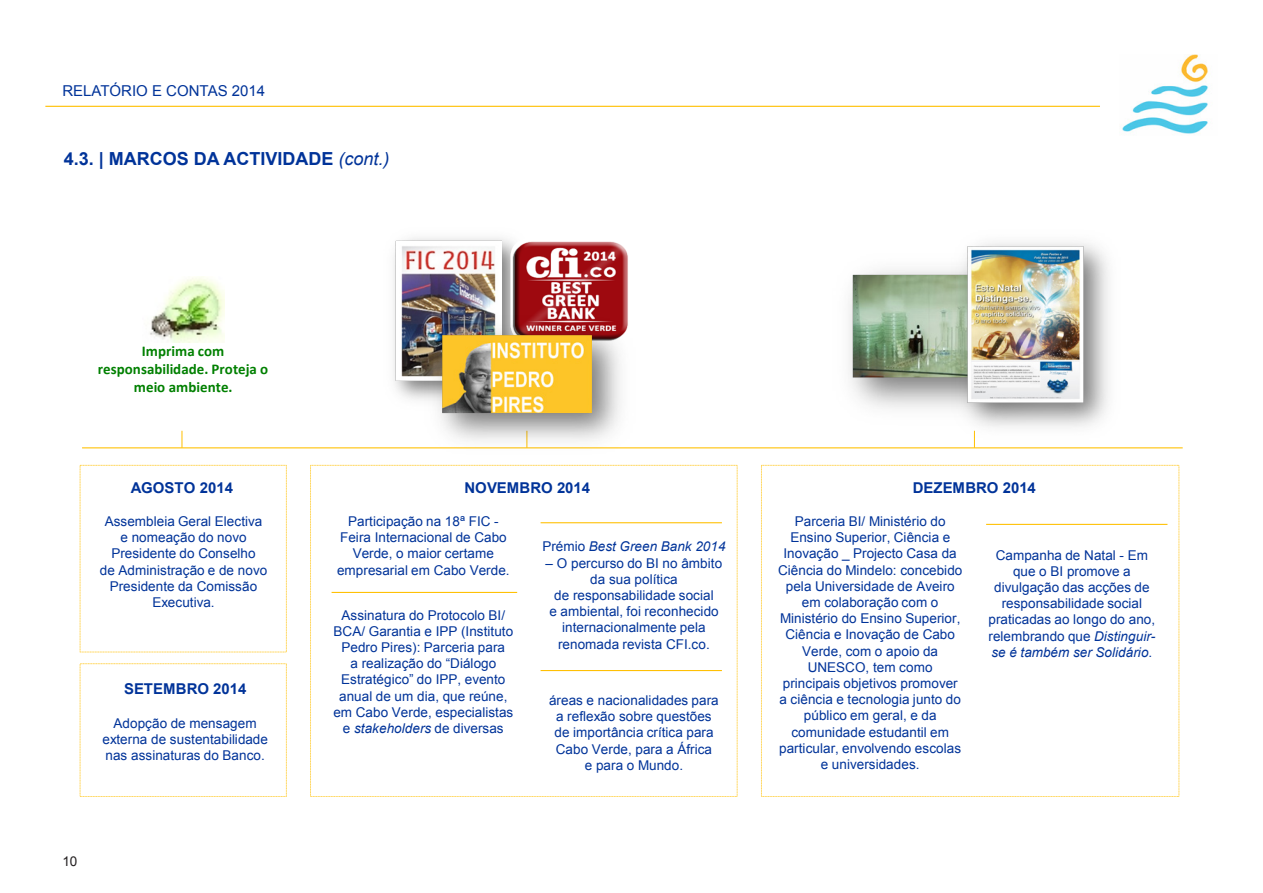
<style>
.page{position:relative;width:1263px;height:893px;background:#fff}
.page>*{position:absolute;margin:0;border:0;box-sizing:border-box;transform-origin:0 0}
.t1{font:700 18px "Arial";color:#039}
.t2{font:700 15px/18.1px "Calibri";letter-spacing:.005em;color:#008000;text-align:center}
.t3{font:700 15px "Arial";color:#039}
.t4{font:15px "Arial";color:#039}
.t5{font:13.5px/16.2px "Arial";letter-spacing:.005em;color:#039;text-align:center}
.t6{font:italic 13.5px "Arial";letter-spacing:.005em;color:#039}
.t7{font:13.5px "Arial";color:#231f20}
.s1{font-weight:400;font-style:italic}
.s2{font-style:normal}
.s3{font-style:italic}
</style>
<div class="page">
<hr style="left:45px;top:106px;width:1055px;height:1px;background:#ffc000">
<img style="left:1121px;top:54px;width:87px;height:80px">
<hr style="left:82px;top:447px;width:1101px;height:1px;background:#ffc000">
<svg style="left:182px;top:431px;width:1px;height:17px"></svg>
<img style="left:150px;top:277px;width:74px;height:66px">
<img style="left:393px;top:238px;width:121px;height:162px">
<svg style="left:511px;top:238px;width:120px;height:105px"></svg>
<img style="left:420px;top:312px;width:218px;height:137px">
<hr style="left:541px;top:670px;width:181px;height:1px;background:#ffc000">
<hr style="left:541px;top:522px;width:181px;height:1px;background:#ffc000">
<hr style="left:332px;top:592px;width:185px;height:1px;background:#ffc000">
<hr style="left:986px;top:524px;width:181px;height:1px;background:#ffc000">
<img style="left:849px;top:270px;width:99px;height:139px">
<img style="left:948px;top:242px;width:161px;height:202px">
<p class="t4" style="left:62px;top:80px;width:204px">RELATÓRIO E CONTAS 2014</p>
<p class="t1" style="left:64px;top:146px;width:327px">4.3. | MARCOS DA ACTIVIDADE <span class="s1">(cont.)</span></p>
<p class="t2" style="left:98px;top:341px;width:172px">Imprima com responsabilidade. Proteja o meio ambiente.</p>
<p class="t3" style="left:131px;top:477px;width:104px">AGOSTO 2014</p>
<p class="t3" style="left:464px;top:477px;width:127px">NOVEMBRO 2014</p>
<p class="t3" style="left:913px;top:477px;width:125px">DEZEMBRO 2014</p>
<p class="t5" style="left:100px;top:513px;width:169px">Assembleia Geral Electiva e nomeação do novo<br>Presidente do Conselho<br>de Administração e de novo<br>Presidente da Comissão<br>Executiva.</p>
<p class="t5" style="left:337px;top:513px;width:174px">Participação na 18ª FIC -<br>Feira Internacional de Cabo<br>Verde, o maior certame empresarial em Cabo Verde.</p>
<p class="t5" style="left:778px;top:513px;width:186px">Parceria BI/ Ministério do<br>Ensino Superior, Ciência e<br>Inovação _ Projecto Casa da<br>Ciência do Mindelo: concebido pela Universidade de Aveiro em colaboração com o<br>Ministério do Ensino Superior,<br>Ciência e Inovação de Cabo<br>Verde, com o apoio da<br>UNESCO, tem como principais objetivos promover a ciência e tecnologia junto do público em geral, e da comunidade estudantil em particular, envolvendo escolas e universidades.</p>
<p class="t6" style="left:542px;top:538px;width:185px"><span class="s2">Prémio</span> Best Green Bank 2014</p>
<p class="t5" style="left:546px;top:555px;width:178px">– O percurso do BI no âmbito da sua política<br>de responsabilidade social<br>e ambiental, foi reconhecido internacionalmente pela renomada revista CFI.co.</p>
<p class="t5" style="left:988px;top:547px;width:168px">Campanha de Natal - Em que o BI promove a divulgação das acções de responsabilidade social praticadas ao longo do ano, relembrando que <span class="s3">Distinguir&shy;se é também ser Solidário</span>.</p>
<p class="t5" style="left:333px;top:607px;width:181px">Assinatura do Protocolo BI/<br>BCA/ Garantia e IPP (Instituto<br>Pedro Pires): Parceria para<br>a realização do “Diálogo<br>Estratégico” do IPP, evento anual de um dia, que reúne, em Cabo Verde, especialistas e <span class="s3">stakeholders</span> de diversas</p>
<p class="t3" style="left:124px;top:679px;width:124px">SETEMBRO 2014</p>
<p class="t5" style="left:549px;top:692px;width:171px">áreas e nacionalidades para a reflexão sobre questões de importância crítica para<br>Cabo Verde, para a África<br>e para o Mundo.</p>
<p class="t5" style="left:102px;top:715px;width:167px">Adopção de mensagem externa de sustentabilidade nas assinaturas do Banco.</p>
<p class="t7" style="left:62px;top:852px;width:17px">10</p>
</div>
